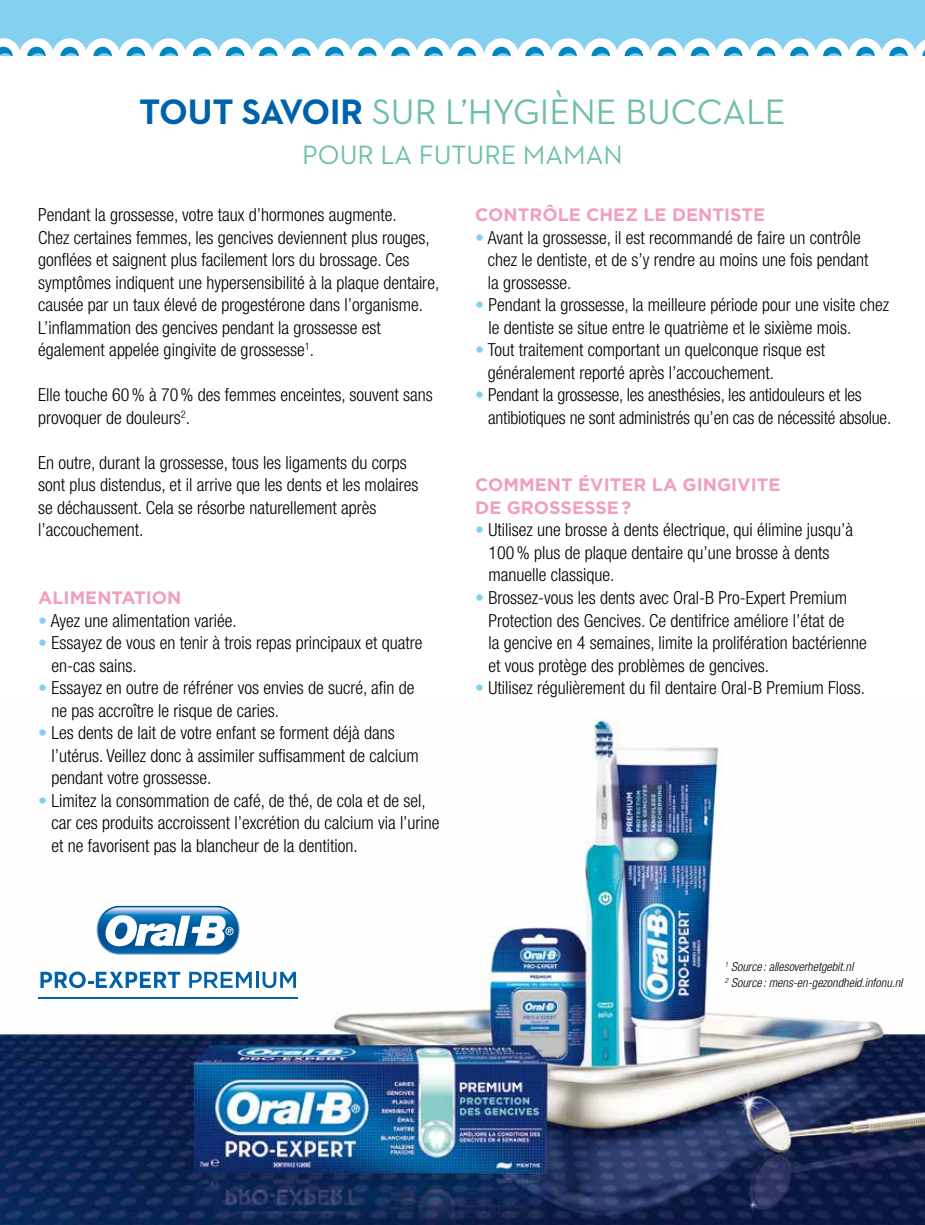
<style>
.page{position:relative;width:925px;height:1225px;background:#84d0f0}
.page>*{position:absolute;margin:0;border:0;box-sizing:border-box;transform-origin:0 0}
.t1{font:36px "Neutraface 2 Text";color:#6dbea9}
.t2{font:27px "Neutraface 2 Text";color:#6dbea9}
.t3{font:300 condensed 18px/22.5px "Helvetica Neue";color:#000}
.t4{font:700 18px/22.5px "Gotham";color:#f19fc1}
.t5{font:italic 300 condensed 12.38px/15.8px "Helvetica Neue";color:#000}
.s1{font-weight:700;color:#0061ab}
.s2{color:#84d0f0}
</style>
<div class="page">
<div style="left:0;top:56px;width:484px;height:512px;background:#fff"></div>
<svg style="left:0;top:38px;width:925px;height:18px"></svg>
<div style="left:484px;top:56px;width:441px;height:512px;background:#fff"></div>
<div style="left:0;top:161px;width:925px;height:888px;background:#fff"></div>
<img style="left:0;top:718px;width:925px;height:507px">
<svg style="left:94px;top:903px;width:148px;height:54px"></svg>
<div style="left:38px;top:971px;width:260px;height:27px;background:#fff"></div>
<hr style="left:38px;top:997px;width:260px;height:1px;background:#0061ab">
<svg style="left:189px;top:971px;width:63px;height:17px"></svg>
<hr style="left:256px;top:971px;width:3px;height:17px;background:#0061ab">
<svg style="left:263px;top:971px;width:33px;height:17px"></svg>
<svg style="left:40px;top:971px;width:140px;height:17px"></svg>
<h1 class="t1" style="left:139px;top:89px;width:648px"><span class="s1">TOUT SAVOIR</span> SUR L’HYGIÈNE BUCCALE</h1>
<h2 class="t2" style="left:302px;top:138px;width:322px">POUR LA FUTURE MAMAN</h2>
<p class="t3" style="left:38px;top:204px;width:402px">Pendant la grossesse, votre taux d’hormones augmente.<br>Chez certaines femmes, les gencives deviennent plus rouges, gonflées et saignent plus facilement lors du brossage. Ces symptômes indiquent une hypersensibilité à la plaque dentaire, causée par un taux élevé de progestérone dans l’organisme.<br>L’inflammation des gencives pendant la grossesse est également appelée gingivite de grossesse<sup>1</sup>.</p>
<p class="t3" style="left:38px;top:384px;width:396px">Elle touche 60% à 70% des femmes enceintes, souvent sans provoquer de douleurs<sup>2</sup>.</p>
<p class="t3" style="left:38px;top:451px;width:382px">En outre, durant la grossesse, tous les ligaments du corps sont plus distendus, et il arrive que les dents et les molaires se déchaussent. Cela se résorbe naturellement après l’accouchement.</p>
<p class="t4" style="left:38px;top:586px;width:145px">ALIMENTATION</p>
<p class="t3" style="left:38px;top:609px;width:200px"><span class="s2">•</span> Ayez une alimentation variée.</p>
<p class="t3" style="left:52px;top:631px;width:372px;text-indent:-13px"><span class="s2">•</span> Essayez de vous en tenir à trois repas principaux et quatre en-cas sains.</p>
<p class="t3" style="left:52px;top:676px;width:364px;text-indent:-13px"><span class="s2">•</span> Essayez en outre de réfréner vos envies de sucré, afin de ne pas accroître le risque de caries.</p>
<p class="t3" style="left:52px;top:721px;width:369px;text-indent:-13px"><span class="s2">•</span> Les dents de lait de votre enfant se forment déjà dans l’utérus. Veillez donc à assimiler suffisamment de calcium pendant votre grossesse.</p>
<p class="t3" style="left:52px;top:789px;width:389px;text-indent:-13px"><span class="s2">•</span> Limitez la consommation de café, de thé, de cola et de sel, car ces produits accroissent l’excrétion du calcium via l’urine et ne favorisent pas la blancheur de la dentition.</p>
<p class="t4" style="left:475px;top:204px;width:291px">CONTRÔLE CHEZ LE DENTISTE</p>
<p class="t3" style="left:488px;top:226px;width:382px;text-indent:-13px"><span class="s2">•</span> Avant la grossesse, il est recommandé de faire un contrôle chez le dentiste, et de s’y rendre au moins une fois pendant la grossesse.</p>
<p class="t3" style="left:488px;top:294px;width:402px;text-indent:-13px"><span class="s2">•</span> Pendant la grossesse, la meilleure période pour une visite chez le dentiste se situe entre le quatrième et le sixième mois.</p>
<p class="t3" style="left:488px;top:339px;width:339px;text-indent:-13px"><span class="s2">•</span> Tout traitement comportant un quelconque risque est généralement reporté après l’accouchement.</p>
<p class="t3" style="left:488px;top:384px;width:405px;text-indent:-13px"><span class="s2">•</span> Pendant la grossesse, les anesthésies, les antidouleurs et les antibiotiques ne sont administrés qu’en cas de nécessité absolue.</p>
<p class="t4" style="left:475px;top:474px;width:307px">COMMENT ÉVITER LA GINGIVITE<br>DE GROSSESSE ?</p>
<p class="t3" style="left:488px;top:519px;width:366px;text-indent:-13px"><span class="s2">•</span> Utilisez une brosse à dents électrique, qui élimine jusqu’à<br>100% plus de plaque dentaire qu’une brosse à dents manuelle classique.</p>
<p class="t3" style="left:488px;top:586px;width:380px;text-indent:-13px"><span class="s2">•</span> Brossez-vous les dents avec Oral-B Pro-Expert Premium Protection des Gencives. Ce dentifrice améliore l’état de<br>la gencive en 4 semaines, limite la prolifération bactérienne et vous protège des problèmes de gencives.</p>
<p class="t3" style="left:475px;top:676px;width:391px"><span class="s2">•</span> Utilisez régulièrement du fil dentaire Oral-B Premium Floss.</p>
<p class="t5" style="left:725px;top:958px;width:179px"><sup>1</sup> Source : allesoverhetgebit.nl<br><sup>2</sup> Source : mens-en-gezondheid.infonu.nl</p>
</div>
